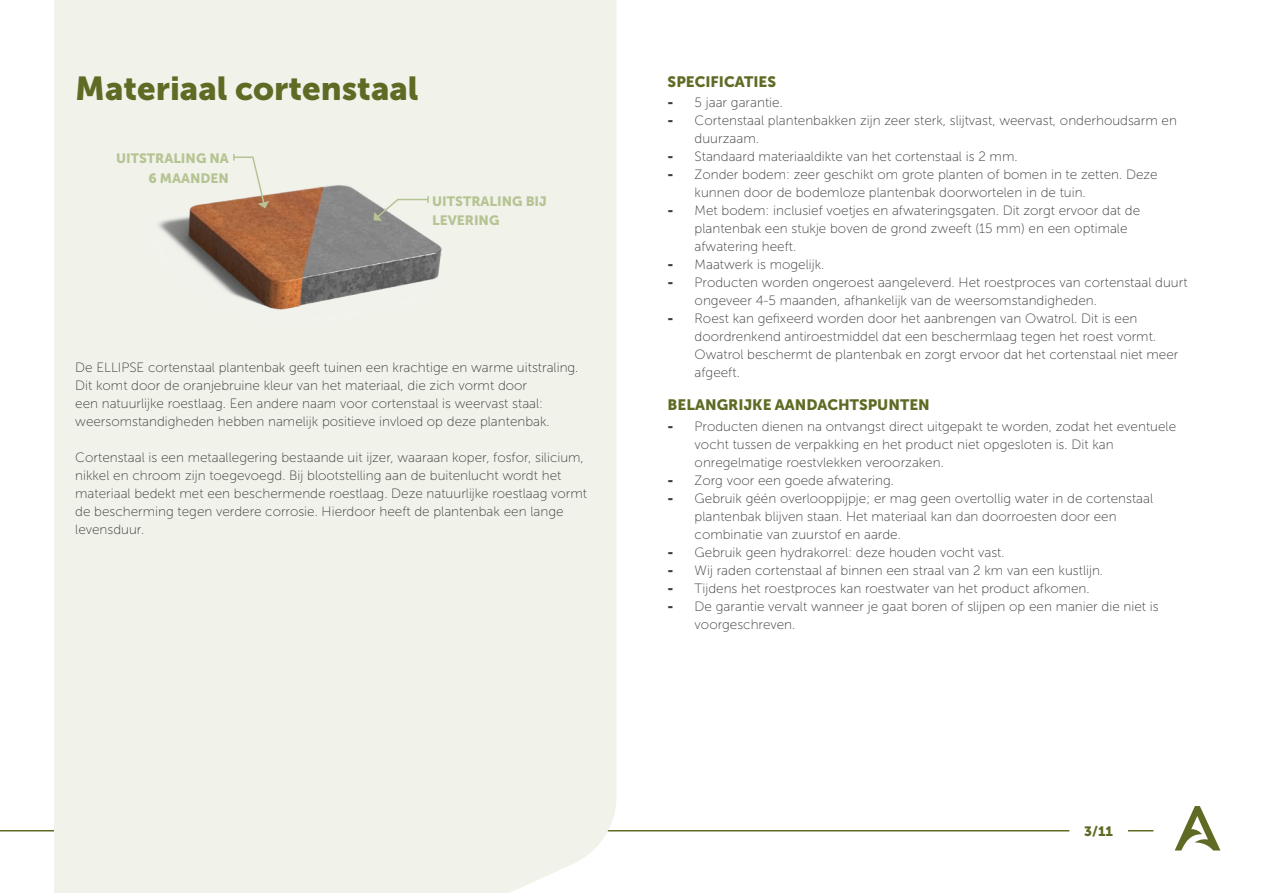
<style>
.page{position:relative;width:1263px;height:893px;background:#fff}
.page>*{position:absolute;margin:0;border:0;box-sizing:border-box;transform-origin:0 0}
.t1{font:33px "Museo Sans 900";color:#5f6b24}
.t2{font:15px "Museo Sans 900";color:#5f6b24}
.t3{font:13.5px/18px "Museo Sans 100";color:#3c3c3b}
.t4{font:13.5px/19.5px "Museo Sans 900";color:#b6c494;text-align:right}
.t5{font:13.5px "Museo Sans 900";color:#5f6b24}
.s1{font-family:"Museo Sans 900"}
</style>
<div class="page">
<svg style="left:1175px;top:806px;width:45px;height:44px"></svg>
<svg style="left:1128px;top:830px;width:25px;height:1px"></svg>
<hr style="left:0;top:830px;width:80px;height:1px;background:#5f6b24">
<hr style="left:217px;top:830px;width:852px;height:1px;background:#5f6b24">
<div style="left:54px;top:0;width:563px;height:893px;background:#f1f3eb"></div>
<img style="left:111px;top:142px;width:419px;height:200px">
<svg style="left:232px;top:154px;width:37px;height:54px"></svg>
<svg style="left:373px;top:196px;width:57px;height:25px"></svg>
<h1 class="t1" style="left:75px;top:70px;width:345px">Materiaal cortenstaal</h1>
<p class="t4" style="left:116px;top:149px;width:114px">UITSTRALING NA<br>6 MAANDEN</p>
<p class="t4" style="left:432px;top:191px;width:116px;text-align:left">UITSTRALING BIJ<br>LEVERING</p>
<p class="t3" style="left:75px;top:359px;width:505px">De ELLIPSE cortenstaal plantenbak geeft tuinen een krachtige en warme uitstraling.<br>Dit komt door de oranjebruine kleur van het materiaal, die zich vormt door<br>een natuurlijke roestlaag. Een andere naam voor cortenstaal is weervast staal: weersomstandigheden hebben namelijk positieve invloed op deze plantenbak.</p>
<p class="t3" style="left:75px;top:449px;width:513px">Cortenstaal is een metaallegering bestaande uit ijzer, waaraan koper, fosfor, silicium, nikkel en chroom zijn toegevoegd. Bij blootstelling aan de buitenlucht wordt het materiaal bedekt met een beschermende roestlaag. Deze natuurlijke roestlaag vormt de bescherming tegen verdere corrosie. Hierdoor heeft de plantenbak een lange levensduur.</p>
<p class="t2" style="left:668px;top:73px;width:110px">SPECIFICATIES</p>
<p class="t3" style="left:668px;top:94px;width:117px"><span class="s1">-</span> 5 jaar garantie.</p>
<p class="t3" style="left:695px;top:112px;width:484px;text-indent:-27px"><span class="s1">-</span> Cortenstaal plantenbakken zijn zeer sterk, slijtvast, weervast, onderhoudsarm en duurzaam.</p>
<p class="t3" style="left:668px;top:148px;width:351px"><span class="s1">-</span> Standaard materiaaldikte van het cortenstaal is 2 mm.</p>
<p class="t3" style="left:695px;top:166px;width:464px;text-indent:-27px"><span class="s1">-</span> Zonder bodem: zeer geschikt om grote planten of bomen in te zetten. Deze kunnen door de bodemloze plantenbak doorwortelen in de tuin.</p>
<p class="t3" style="left:695px;top:202px;width:447px;text-indent:-27px"><span class="s1">-</span> Met bodem: inclusief voetjes en afwateringsgaten. Dit zorgt ervoor dat de plantenbak een stukje boven de grond zweeft (15 mm) en een optimale afwatering heeft.</p>
<p class="t3" style="left:668px;top:256px;width:158px"><span class="s1">-</span> Maatwerk is mogelijk.</p>
<p class="t3" style="left:695px;top:274px;width:494px;text-indent:-27px"><span class="s1">-</span> Producten worden ongeroest aangeleverd. Het roestproces van cortenstaal duurt ongeveer 4-5 maanden, afhankelijk van de weersomstandigheden.</p>
<p class="t3" style="left:695px;top:310px;width:485px;text-indent:-27px"><span class="s1">-</span> Roest kan gefixeerd worden door het aanbrengen van Owatrol. Dit is een doordrenkend antiroestmiddel dat een beschermlaag tegen het roest vormt.<br>Owatrol beschermt de plantenbak en zorgt ervoor dat het cortenstaal niet meer afgeeft.</p>
<p class="t2" style="left:668px;top:396px;width:264px">BELANGRIJKE AANDACHTSPUNTEN</p>
<p class="t3" style="left:695px;top:417px;width:483px;text-indent:-27px"><span class="s1">-</span> Producten dienen na ontvangst direct uitgepakt te worden, zodat het eventuele vocht tussen de verpakking en het product niet opgesloten is. Dit kan onregelmatige roestvlekken veroorzaken.</p>
<p class="t3" style="left:668px;top:471px;width:228px"><span class="s1">-</span> Zorg voor een goede afwatering.</p>
<p class="t3" style="left:695px;top:489px;width:460px;text-indent:-27px"><span class="s1">-</span> Gebruik géén overlooppijpje; er mag geen overtollig water in de cortenstaal plantenbak blijven staan. Het materiaal kan dan doorroesten door een combinatie van zuurstof en aarde.</p>
<p class="t3" style="left:668px;top:543px;width:339px"><span class="s1">-</span> Gebruik geen hydrakorrel: deze houden vocht vast.</p>
<p class="t3" style="left:668px;top:561px;width:437px"><span class="s1">-</span> Wij raden cortenstaal af binnen een straal van 2 km van een kustlijn.</p>
<p class="t3" style="left:668px;top:579px;width:424px"><span class="s1">-</span> Tijdens het roestproces kan roestwater van het product afkomen.</p>
<p class="t3" style="left:695px;top:597px;width:466px;text-indent:-27px"><span class="s1">-</span> De garantie vervalt wanneer je gaat boren of slijpen op een manier die niet is voorgeschreven.</p>
<p class="t5" style="left:1084px;top:823px;width:30px">3/11</p>
</div>
